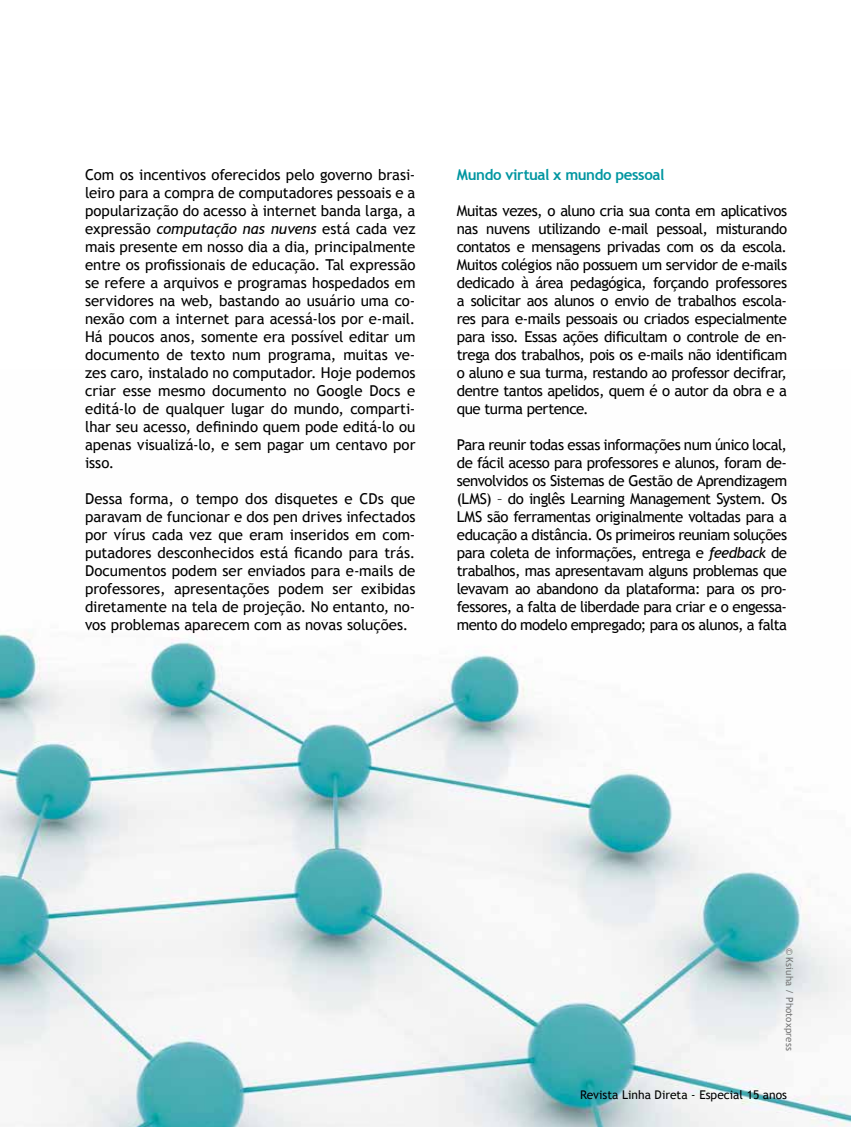
<style>
.page{position:relative;width:851px;height:1127px;background:#fff}
.page>*{position:absolute;margin:0;border:0;box-sizing:border-box;transform-origin:0 0}
.t1{font:15px/18px "Trebuchet MS";letter-spacing:-.02em;color:#000;text-align:justify}
.t2{font:700 15px "Trebuchet MS";letter-spacing:-.025em;color:#0096a1}
.t3{font:12px "Trebuchet MS";color:#000}
.t4{font:9.75px "Trebuchet MS";letter-spacing:.01em;color:#777}
.s1{font-style:italic}
.s2{font-weight:700;font-size:24px}
</style>
<div class="page">
<img style="left:0;top:629px;width:850px;height:498px">
<p class="t1" style="left:85px;top:166px;width:332px">Com os incentivos oferecidos pelo governo brasi&shy;leiro para a compra de computadores pessoais e a popularização do acesso à internet banda larga, a expressão <span class="s1">computação nas nuvens</span> está cada vez mais presente em nosso dia a dia, principalmente entre os profissionais de educação. Tal expressão se refere a arquivos e programas hospedados em servidores na web, bastando ao usuário uma co&shy;nexão com a internet para acessá-los por e-mail.<br>Há poucos anos, somente era possível editar um documento de texto num programa, muitas ve&shy;zes caro, instalado no computador. Hoje podemos criar esse mesmo documento no Google Docs e editá-lo de qualquer lugar do mundo, comparti&shy;lhar seu acesso, definindo quem pode editá-lo ou apenas visualizá-lo, e sem pagar um centavo por isso.</p>
<p class="t1" style="left:85px;top:490px;width:332px">Dessa forma, o tempo dos disquetes e CDs que paravam de funcionar e dos pen drives infectados por vírus cada vez que eram inseridos em com&shy;putadores desconhecidos está ficando para trás.<br>Documentos podem ser enviados para e-mails de professores, apresentações podem ser exibidas diretamente na tela de projeção. No entanto, no&shy;vos problemas aparecem com as novas soluções.</p>
<p class="t2" style="left:456px;top:165px;width:209px">Mundo virtual x mundo pessoal</p>
<p class="t1" style="left:456px;top:202px;width:332px">Muitas vezes, o aluno cria sua conta em aplicativos nas nuvens utilizando e-mail pessoal, misturando contatos e mensagens privadas com os da escola.<br>Muitos colégios não possuem um servidor de e-mails dedicado à área pedagógica, forçando professores a solicitar aos alunos o envio de trabalhos escola&shy;res para e-mails pessoais ou criados especialmente para isso. Essas ações dificultam o controle de en&shy;trega dos trabalhos, pois os e-mails não identificam o aluno e sua turma, restando ao professor decifrar, dentre tantos apelidos, quem é o autor da obra e a que turma pertence.</p>
<p class="t1" style="left:456px;top:436px;width:332px">Para reunir todas essas informações num único local, de fácil acesso para professores e alunos, foram de&shy;senvolvidos os Sistemas de Gestão de Aprendizagem (LMS) – do inglês Learning Management System. Os LMS são ferramentas originalmente voltadas para a educação a distância. Os primeiros reuniam soluções para coleta de informações, entrega e <span class="s1">feedback</span> de trabalhos, mas apresentavam alguns problemas que levavam ao abandono da plataforma: para os pro&shy;fessores, a falta de liberdade para criar e o engessa&shy;mento do modelo empregado; para os alunos, a falta</p>
<p class="t4" style="left:795px;top:947px;width:104px;rotate:90deg">© Ksiuha / Photoxpress</p>
<p class="t3" style="left:530px;top:1088px;width:258px">Revista Linha Direta - Especial 15 anos <span class="s2">121</span></p>
<p class="t3" style="left:580px;top:1088px;width:208px">Revista Linha Direta - Especial 15 anos</p>
</div>
